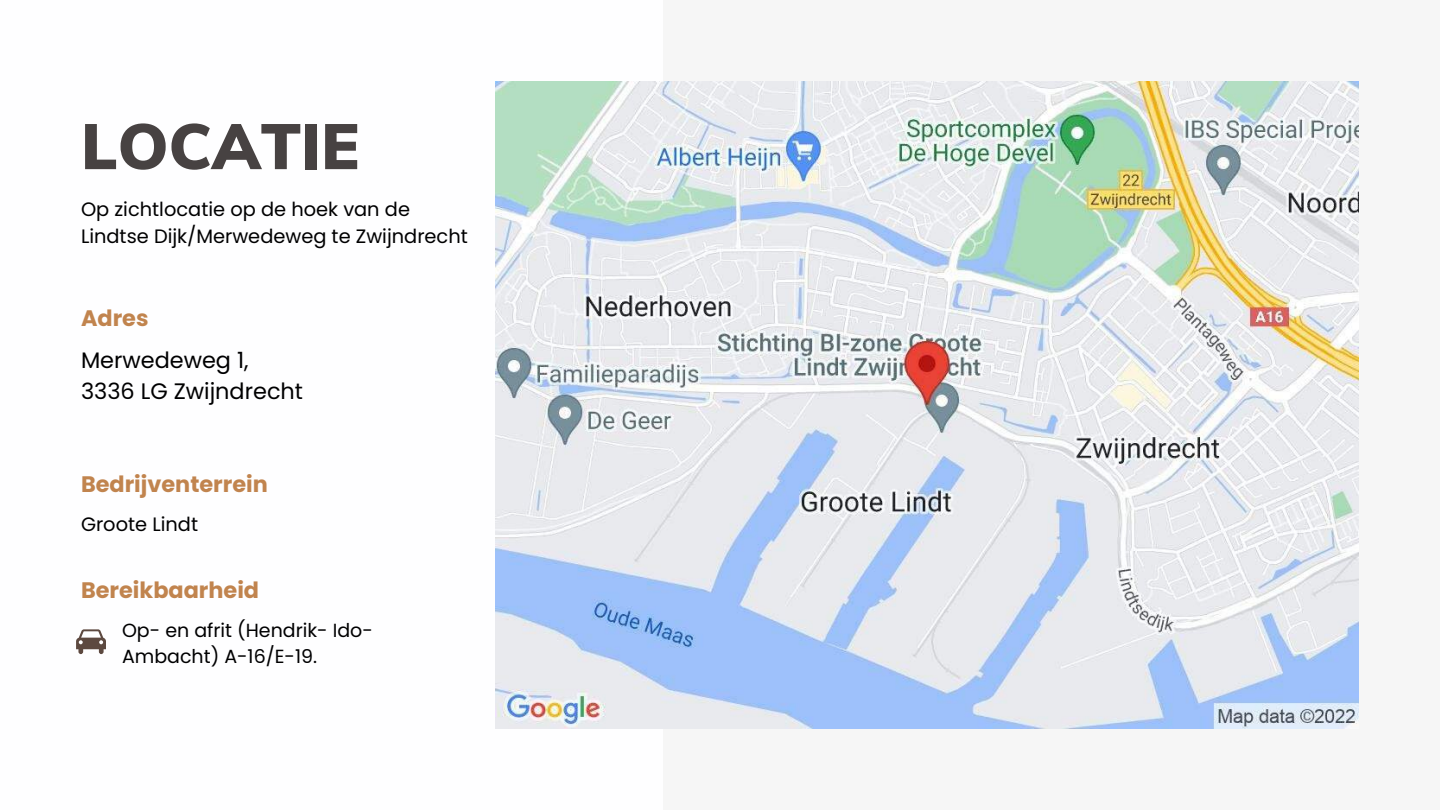
<style>
.page{position:relative;width:1440px;height:810px;background:#fff}
.page>*{position:absolute;margin:0;border:0;box-sizing:border-box;transform-origin:0 0}
.t1{font:900 64px "Nunito Sans";color:#474242}
.t2{font:700 22.4px "Poppins";color:#c1844e}
.t3{font:22.4px/30.8px "Poppins";color:#000}
.t4{font:19.4px/27px "Poppins";color:#000}
.t5{font:19px/26.2px "Poppins";color:#000}
</style>
<div class="page">
<div style="left:663px;top:0;width:777px;height:810px;background:#f6f6f6"></div>
<img style="left:495px;top:81px;width:864px;height:648px">
<svg style="left:76px;top:629px;width:30px;height:25px"></svg>
<h1 class="t1" style="left:81px;top:104px;width:280px">LOCATIE</h1>
<p class="t4" style="left:81px;top:195px;width:388px">Op zichtlocatie op de hoek van de<br>Lindtse Dijk/Merwedeweg te Zwijndrecht</p>
<p class="t2" style="left:81px;top:303px;width:69px">Adres</p>
<p class="t3" style="left:81px;top:345px;width:224px">Merwedeweg 1,<br>3336 LG Zwijndrecht</p>
<p class="t2" style="left:81px;top:468px;width:188px">Bedrijventerrein</p>
<p class="t4" style="left:81px;top:511px;width:119px">Groote Lindt</p>
<p class="t2" style="left:81px;top:575px;width:180px">Bereikbaarheid</p>
<p class="t5" style="left:122px;top:617px;width:252px">Op- en afrit (Hendrik- Ido-<br>Ambacht) A-16/E-19.</p>
</div>
